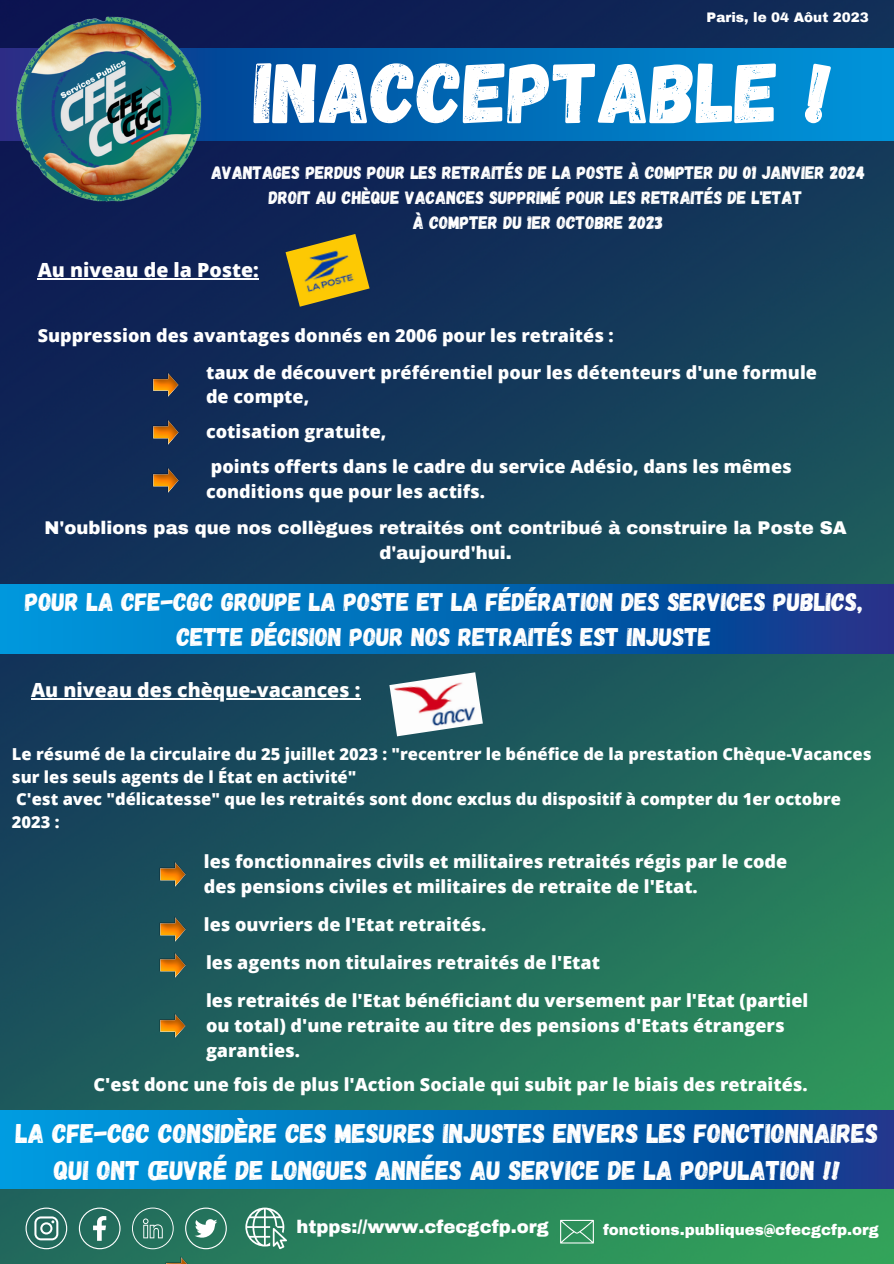
<style>
.page{position:relative;width:894px;height:1264px;background:#fff}
.page>*{position:absolute;margin:0;border:0;box-sizing:border-box;transform-origin:0 0}
.t1{font:85.5px "Gagalin";color:#fff}
.t2{font:27px/37.2px "Gagalin";color:#fff;text-align:center}
.t3{font:25.5px/35px "Gagalin";color:#fff;text-align:center}
.t4{font:800 19.5px "Open Sans";color:#fff}
.t5{font:800 18px/24.8px "Open Sans";color:#fff}
.t6{font:18px "Gagalin";color:#fff}
.t7{font:900 18px/24.8px "Archivo";color:#fff;text-align:center}
.t8{font:800 16.5px/22.5px "Open Sans";color:#fff}
.t9{font:900 15px "Archivo";color:#fff}
.t10{font:900 13.5px "Archivo";color:#fff}
</style>
<div class="page">
<img style="left:0;top:0;width:893px;height:1263px">
<svg style="left:245px;top:1207px;width:42px;height:42px"></svg>
<svg style="left:26px;top:1207px;width:41px;height:42px;background:#51887f"></svg>
<svg style="left:79px;top:1207px;width:41px;height:42px;background:#498578"></svg>
<svg style="left:132px;top:1207px;width:42px;height:42px;background:#408371"></svg>
<svg style="left:185px;top:1207px;width:42px;height:42px;background:#559380"></svg>
<svg style="left:560px;top:1219px;width:33px;height:24px"></svg>
<img style="left:0;top:48px;width:893px;height:93px">
<img style="left:11px;top:10px;width:195px;height:198px">
<img style="left:0;top:1110px;width:893px;height:78px">
<img style="left:285px;top:234px;width:84px;height:73px">
<img style="left:0;top:584px;width:893px;height:69px">
<img style="left:389px;top:672px;width:93px;height:64px">
<img style="left:153px;top:372px;width:26px;height:25px">
<hr style="left:38px;top:278px;width:221px;height:1px;background:#fff">
<hr style="left:31px;top:698px;width:329px;height:1px;background:#fff">
<img style="left:153px;top:420px;width:26px;height:24px">
<img style="left:153px;top:467px;width:26px;height:25px">
<img style="left:159px;top:861px;width:26px;height:25px">
<img style="left:166px;top:1255px;width:25px;height:8px">
<img style="left:159px;top:916px;width:26px;height:25px">
<img style="left:159px;top:952px;width:26px;height:25px">
<img style="left:159px;top:1013px;width:26px;height:24px">
<p class="t10" style="left:706px;top:10px;width:164px">Paris, le 04 Aôut 2023</p>
<p class="t1" style="left:254px;top:37px;width:579px">INACCEPTABLE !</p>
<p class="t6" style="left:211px;top:161px;width:655px">AVANTAGES PERDUS POUR LES RETRAITÉS DE LA POSTE À COMPTER DU 01 JANVIER 2024</p>
<p class="t6" style="left:269px;top:186px;width:534px">DROIT AU CHÈQUE VACANCES SUPPRIMÉ POUR LES RETRAITÉS DE L'ETAT</p>
<p class="t6" style="left:413px;top:211px;width:252px">À COMPTER DU 1ER OCTOBRE 2023</p>
<p class="t4" style="left:38px;top:256px;width:223px">Au niveau de la Poste:</p>
<p class="t5" style="left:38px;top:322px;width:577px">Suppression des avantages donnés en 2006 pour les retraités :</p>
<p class="t5" style="left:206px;top:359px;width:612px">taux de découvert préférentiel pour les détenteurs d'une formule de compte,</p>
<p class="t5" style="left:206px;top:419px;width:182px">cotisation gratuite,</p>
<p class="t5" style="left:206px;top:453px;width:587px">points offerts dans le cadre du service Adésio, dans les mêmes conditions que pour les actifs.</p>
<p class="t7" style="left:44px;top:515px;width:803px">N'oublions pas que nos collègues retraités ont contribué à construire la Poste SA d'aujourd'hui.</p>
<p class="t3" style="left:25px;top:583px;width:839px">POUR LA CFE-CGC GROUPE LA POSTE ET LA FÉDÉRATION DES SERVICES PUBLICS,<br>CETTE DÉCISION POUR NOS RETRAITÉS EST INJUSTE</p>
<p class="t4" style="left:31px;top:676px;width:331px">Au niveau des chèque-vacances :</p>
<p class="t8" style="left:12px;top:742px;width:860px">Le résumé de la circulaire du 25 juillet 2023 : "recentrer le bénéfice de la prestation Chèque-Vacances sur les seuls agents de l État en activité"</p>
<p class="t8" style="left:12px;top:787px;width:830px">C'est avec "délicatesse" que les retraités sont donc exclus du dispositif à compter du 1er octobre<br>2023 :</p>
<p class="t5" style="left:204px;top:849px;width:584px">les fonctionnaires civils et militaires retraités régis par le code des pensions civiles et militaires de retraite de l'Etat.</p>
<p class="t5" style="left:204px;top:912px;width:284px">les ouvriers de l'Etat retraités.</p>
<p class="t5" style="left:206px;top:950px;width:395px">les agents non titulaires retraités de l'Etat</p>
<p class="t5" style="left:206px;top:988px;width:603px">les retraités de l'Etat bénéficiant du versement par l'Etat (partiel ou total) d'une retraite au titre des pensions d'Etats étrangers garanties.</p>
<p class="t5" style="left:93px;top:1071px;width:715px">C'est donc une fois de plus l'Action Sociale qui subit par le biais des retraités.</p>
<p class="t2" style="left:16px;top:1113px;width:863px">LA CFE-CGC CONSIDÈRE CES MESURES INJUSTES ENVERS LES FONCTIONNAIRES<br>QUI ONT ŒUVRÉ DE LONGUES ANNÉES AU SERVICE DE LA POPULATION !!</p>
<p class="t7" style="left:296px;top:1214px;width:254px">htpps://www.cfecgcfp.org</p>
<p class="t9" style="left:603px;top:1222px;width:277px">fonctions.publiques@cfecgcfp.org</p>
</div>
